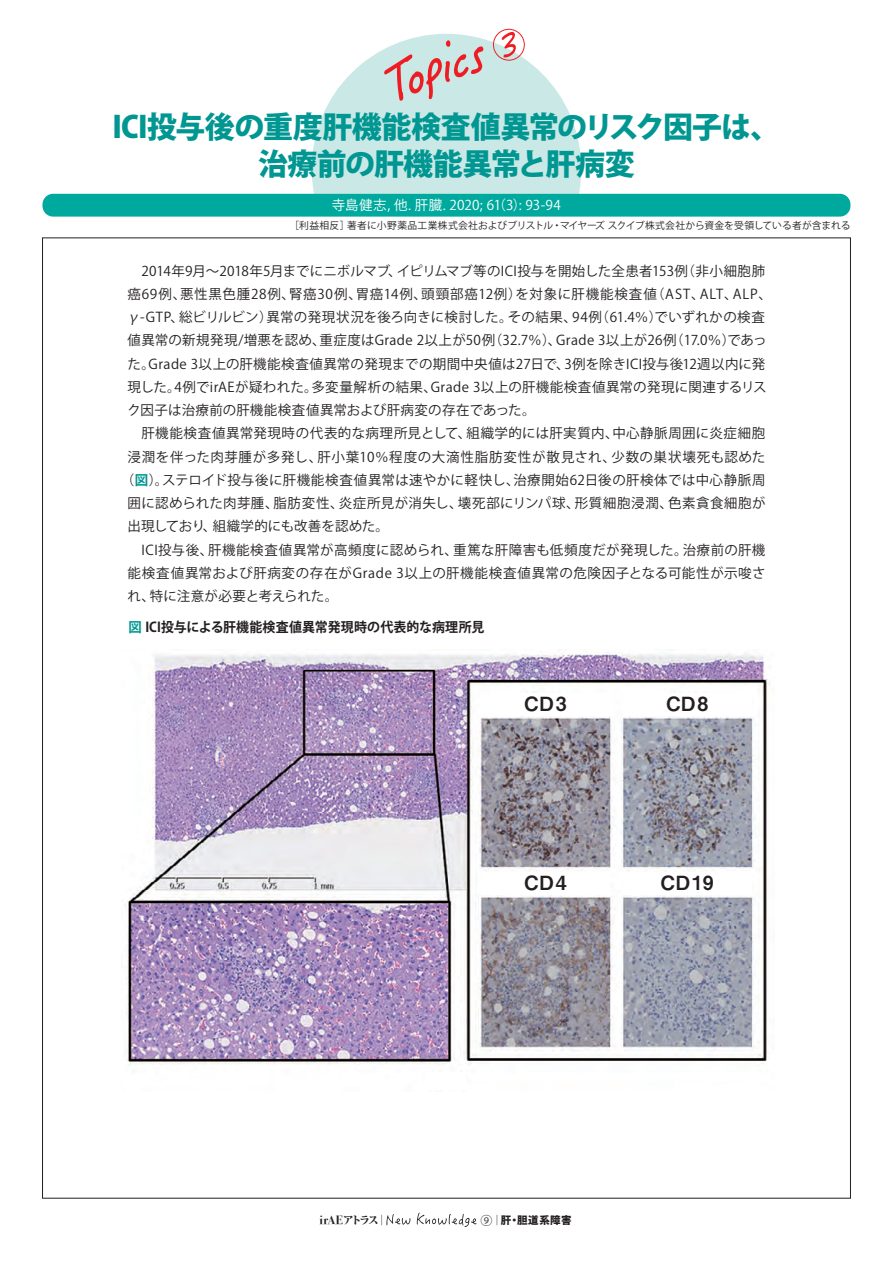
<style>
.page{position:relative;width:893px;height:1263px;background:#fff}
.page>*{position:absolute;margin:0;border:0;box-sizing:border-box;transform-origin:0 0}
.t1{font:800 30px/37.5px "Koz Go Pro";letter-spacing:-.025em;color:#009691;text-align:center}
.t2{font:19.5px "Midashi Go Pro MB31";color:#231f20}
.t3{font:13.5px "Koz Go Pr 6 N";letter-spacing:.025em;color:#231f20}
.t4{font:13.5px "Koz Go Pr 6 N";letter-spacing:.045em;color:#231f20}
.t5{font:13.5px "Koz Go Pr 6 N";letter-spacing:.005em;color:#231f20}
.t6{font:13.5px "Koz Go Pr 6 N";letter-spacing:.055em;color:#231f20}
.t7{font:700 13.5px "Koz Go Pr 6 N";letter-spacing:.01em;color:#231f20;scale:.96 1}
.t8{font:13.5px "Koz Go Pro";letter-spacing:.015em;color:#fff}
.t9{font:13.5px "Koz Go Pr 6 N";letter-spacing:-.005em;color:#231f20}
.t10{font:800 10.5px "Koz Min Pro";color:#231f20}
.t11{font:800 10.5px "Koz Go Pro";letter-spacing:.045em;color:#231f20}
.t12{font:9.75px "Koz Go Pr 6 N";letter-spacing:.01em;color:#231f20}
.s1{font-weight:700;color:#009691}
.s2{color:#009691}
.s3{font-family:"Bodoni Svty Two ITCTT";font-weight:700;font-size:12px}
.s4{font-family:"Koz Go Pr 6 N";font-weight:400;font-size:12px}
.s5{font-family:"Koz Min Pro"}
</style>
<div class="page">
<svg style="left:386px;top:1214px;width:24px;height:11px"></svg>
<svg style="left:417px;top:1212px;width:59px;height:15px"></svg>
<div style="left:43px;top:194px;width:807px;height:23px;background:#00a99d;border-radius:11px"></div>
<svg style="left:312px;top:29px;width:269px;height:165px"></svg>
<img style="left:125px;top:649px;width:645px;height:422px">
<div style="left:481px;top:693px;width:129px;height:23px;background:#fff"></div>
<div style="left:623px;top:693px;width:128px;height:23px;background:#fff"></div>
<div style="left:481px;top:872px;width:129px;height:23px;background:#fff"></div>
<div style="left:623px;top:872px;width:128px;height:23px;background:#fff"></div>
<h1 class="t1" style="left:112px;top:110px;width:669px">ICI投与後の重度肝機能検査値異常のリスク因子は、治療前の肝機能異常と肝病変</h1>
<p class="t8" style="left:332px;top:197px;width:183px">寺島健志, 他. 肝臓. 2020; 6（3</p>
<p class="t8" style="left:494px;top:197px;width:69px">1 ）: 93-94</p>
<p class="t12" style="left:289px;top:220px;width:562px">［利益相反］著者に小野薬品工業株式会社およびブリストル・マイヤーズ スクイブ株式会社から資金を受領している者が含まれる</p>
<p class="t5" style="left:128px;top:263px;width:639px">　2014年9月～2018年5月までにニボルマブ、イピリムマブ等のICI投与を開始した全患者153例（非小細胞肺</p>
<p class="t6" style="left:128px;top:286px;width:646px">癌69例、悪性黒色腫28例、腎癌30例、胃癌14例、頭頸部癌12例）を対象に肝機能検査値（AST、ALT、ALP、</p>
<p class="t3" style="left:128px;top:309px;width:639px">γ-GTP、総ビリルビン）異常の発現状況を後ろ向きに検討した。その結果、94例（61.4％）でいずれかの検査</p>
<p class="t3" style="left:128px;top:333px;width:641px">値異常の新規発現/増悪を認め、重症度はGrade 2以上が50例（32.7％）、Grade 3以上が26例（17.0％）であっ</p>
<p class="t3" style="left:128px;top:356px;width:639px">た。Grade 3以上の肝機能検査値異常の発現までの期間中央値は27日で、3例を除きICI投与後12週以内に発</p>
<p class="t3" style="left:128px;top:379px;width:641px">現した。4例でirAEが疑われた。多変量解析の結果、Grade 3以上の肝機能検査値異常の発現に関連するリス</p>
<p class="t3" style="left:128px;top:402px;width:409px">ク因子は治療前の肝機能検査値異常および肝病変の存在であった。</p>
<p class="t3" style="left:128px;top:426px;width:639px">　肝機能検査値異常発現時の代表的な病理所見として、組織学的には肝実質内、中心静脈周囲に炎症細胞</p>
<p class="t4" style="left:128px;top:449px;width:639px">浸潤を伴った肉芽腫が多発し、肝小葉10％程度の大滴性脂肪変性が散見され、少数の巣状壊死も認めた</p>
<p class="t3" style="left:121px;top:472px;width:646px">（<span class="s1">図</span>）。ステロイド投与後に肝機能検査値異常は速やかに軽快し、治療開始62日後の肝検体では中心静脈周</p>
<p class="t3" style="left:128px;top:495px;width:640px">囲に認められた肉芽腫、脂肪変性、炎症所見が消失し、壊死部にリンパ球、形質細胞浸潤、色素貪食細胞が</p>
<p class="t5" style="left:128px;top:519px;width:263px">出現しており、組織学的にも改善を認めた。</p>
<p class="t3" style="left:128px;top:542px;width:639px">　ICI投与後、肝機能検査値異常が高頻度に認められ、重篤な肝障害も低頻度だが発現した。治療前の肝機</p>
<p class="t4" style="left:128px;top:565px;width:640px">能検査値異常および肝病変の存在がGrade 3以上の肝機能検査値異常の危険因子となる可能性が示唆さ</p>
<p class="t9" style="left:128px;top:588px;width:212px">れ、特に注意が必要と考えられた。</p>
<p class="t7" style="left:128px;top:619px;width:372px"><span class="s2">図</span> ICI投与による肝機能検査値異常発現時の代表的な病理所見</p>
<h2 class="t2" style="left:524px;top:688px;width:44px">CD3</h2>
<h2 class="t2" style="left:666px;top:688px;width:44px">CD8</h2>
<h2 class="t2" style="left:524px;top:867px;width:44px">CD4</h2>
<h2 class="t2" style="left:661px;top:867px;width:55px">CD19</h2>
<p class="t10" style="left:320px;top:1212px;width:69px"><span class="s3">irAE</span>アトラス│</p>
<p class="t11" style="left:480px;top:1213px;width:93px"><span class="s4">⑨</span><span class="s5">│</span>肝・胆道系障害</p>
</div>
